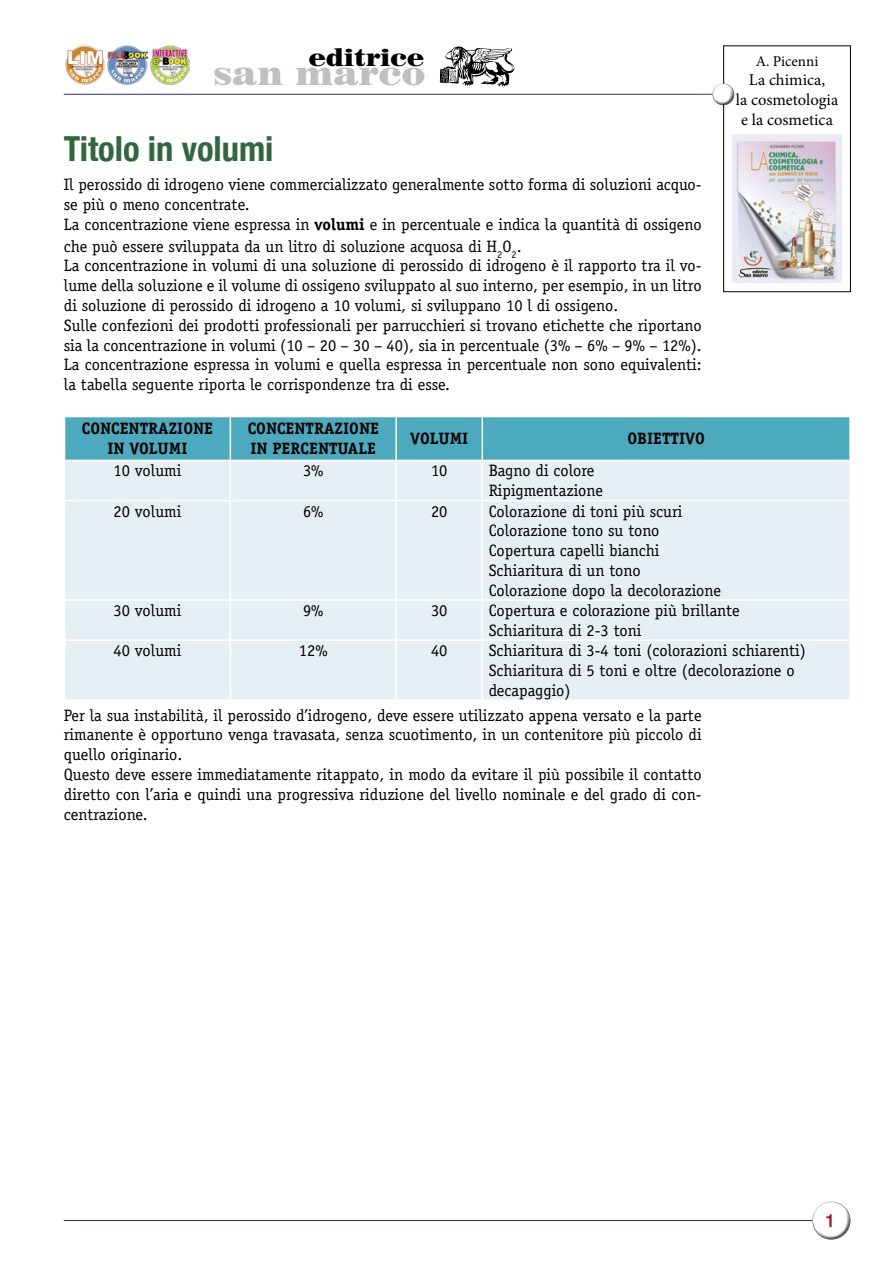
<style>
.page{position:relative;width:893px;height:1263px;background:#fff}
.page>*{position:absolute;margin:0;border:0;box-sizing:border-box;transform-origin:0 0}
.t1{font:900 34.65px "Century 725 BT";color:#c0c0c0}
.t2{font:700 condensed 34.5px "Helvetica Neue";color:#32673e}
.t3{font:900 24.9px "Century 725 BT";color:#000}
.t4{font:500 18px "Helvetica Neue";color:#a9132a}
.t5{font:16.5px/19.8px "Officina Serif Std";color:#000}
.t6{font:700 16.5px/19.8px "Officina Serif Std";color:#000;text-align:center}
.t7{font:16.5px/19.8px "Minion Pro";color:#000;text-align:center}
.t8{font:15px "Minion Pro";color:#000}
.s1{font-weight:700}
</style>
<div class="page">
<img style="left:66px;top:46px;width:39px;height:39px">
<img style="left:108px;top:46px;width:39px;height:39px">
<img style="left:151px;top:46px;width:39px;height:39px">
<hr style="left:64px;top:94px;width:648px;height:1px;background:#342876">
<svg style="left:440px;top:46px;width:75px;height:41px"></svg>
<div style="left:723px;top:45px;width:128px;height:247px;border:1px solid #000"></div>
<div style="left:710px;top:82px;width:25px;height:20px;background:#fff;opacity:.75"></div>
<div style="left:710px;top:86px;width:25px;height:21px;background:#000;opacity:.75"></div>
<img style="left:732px;top:135px;width:110px;height:148px">
<div style="left:65px;top:417px;width:784px;height:43px;background:#4baabe"></div>
<div style="left:65px;top:461px;width:784px;height:238px;background:#e6f0f4"></div>
<hr style="left:230px;top:417px;width:1px;height:43px;background:#fff">
<hr style="left:482px;top:417px;width:1px;height:43px;background:#fff">
<hr style="left:230px;top:461px;width:1px;height:39px;background:#fff">
<hr style="left:482px;top:461px;width:1px;height:39px;background:#fff">
<hr style="left:230px;top:501px;width:1px;height:98px;background:#fff">
<hr style="left:482px;top:501px;width:1px;height:98px;background:#fff">
<hr style="left:64px;top:599px;width:166px;height:2px;background:#fff">
<hr style="left:230px;top:599px;width:166px;height:2px;background:#fff">
<hr style="left:230px;top:601px;width:1px;height:38px;background:#fff">
<hr style="left:396px;top:599px;width:86px;height:2px;background:#fff">
<hr style="left:482px;top:599px;width:369px;height:2px;background:#fff">
<hr style="left:482px;top:601px;width:1px;height:38px;background:#fff">
<hr style="left:64px;top:639px;width:166px;height:2px;background:#fff">
<hr style="left:230px;top:639px;width:166px;height:2px;background:#fff">
<hr style="left:230px;top:641px;width:1px;height:58px;background:#fff">
<hr style="left:396px;top:639px;width:86px;height:2px;background:#fff">
<hr style="left:482px;top:639px;width:369px;height:2px;background:#fff">
<hr style="left:482px;top:641px;width:1px;height:58px;background:#fff">
<hr style="left:64px;top:500px;width:166px;height:1px;background:#fff">
<hr style="left:230px;top:500px;width:166px;height:1px;background:#fff">
<hr style="left:396px;top:500px;width:86px;height:1px;background:#fff">
<hr style="left:482px;top:500px;width:369px;height:1px;background:#fff">
<hr style="left:395px;top:417px;width:2px;height:43px;background:#fff">
<hr style="left:395px;top:461px;width:2px;height:39px;background:#fff">
<hr style="left:395px;top:501px;width:2px;height:98px;background:#fff">
<hr style="left:395px;top:601px;width:2px;height:38px;background:#fff">
<hr style="left:395px;top:641px;width:2px;height:58px;background:#fff">
<hr style="left:64px;top:1220px;width:748px;height:1px;background:#342876">
<div style="left:809px;top:1201px;width:42px;height:31px;background:#fff;opacity:.75"></div>
<div style="left:811px;top:1207px;width:40px;height:34px;background:#000;opacity:.75"></div>
<h3 class="t3" style="left:309px;top:42px;width:117px">editrice</h3>
<h1 class="t1" style="left:213px;top:52px;width:214px">san marco</h1>
<p class="t8" style="left:756px;top:51px;width:64px">A. Picenni</p>
<p class="t7" style="left:736px;top:70px;width:104px">La chimica,<br>la cosmetologia e la cosmetica</p>
<h2 class="t2" style="left:64px;top:120px;width:211px">Titolo in volumi</h2>
<p class="t5" style="left:64px;top:175px;width:639px">Il perossido di idrogeno viene commercializzato generalmente sotto forma di soluzioni acquo&shy;se più o meno concentrate.<br>La concentrazione viene espressa in <span class="s1">volumi</span> e in percentuale e indica la quantità di ossigeno</p>
<p class="t5" style="left:64px;top:236px;width:639px">che può essere sviluppata da un litro di soluzione acquosa di H<sub>2</sub>O<sub>2</sub>.<br>La concentrazione in volumi di una soluzione di perossido di idrogeno è il rapporto tra il vo&shy;lume della soluzione e il volume di ossigeno sviluppato al suo interno, per esempio, in un litro di soluzione di perossido di idrogeno a 10 volumi, si sviluppano 10 l di ossigeno.<br>Sulle confezioni dei prodotti professionali per parrucchieri si trovano etichette che riportano sia la concentrazione in volumi (10 – 20 – 30 – 40), sia in percentuale (3% – 6% – 9% – 12%).<br>La concentrazione espressa in volumi e quella espressa in percentuale non sono equivalenti: la tabella seguente riporta le corrispondenze tra di esse.</p>
<p class="t6" style="left:82px;top:418px;width:133px">CONCENTRAZIONE<br>IN VOLUMI</p>
<p class="t6" style="left:248px;top:418px;width:133px;text-align:left">CONCENTRAZIONE<br>IN PERCENTUALE</p>
<p class="t6" style="left:410px;top:428px;width:60px">VOLUMI</p>
<p class="t6" style="left:627px;top:428px;width:79px">OBIETTIVO</p>
<p class="t5" style="left:114px;top:461px;width:69px">10 volumi</p>
<p class="t5" style="left:303px;top:461px;width:22px">3%</p>
<p class="t5" style="left:431px;top:461px;width:18px">10</p>
<p class="t5" style="left:489px;top:461px;width:116px">Bagno di colore<br>Ripigmentazione</p>
<p class="t5" style="left:114px;top:501px;width:69px">20 volumi</p>
<p class="t5" style="left:303px;top:501px;width:22px">6%</p>
<p class="t5" style="left:431px;top:501px;width:18px">20</p>
<p class="t5" style="left:489px;top:501px;width:234px">Colorazione di toni più scuri<br>Colorazione tono su tono<br>Copertura capelli bianchi<br>Schiaritura di un tono<br>Colorazione dopo la decolorazione</p>
<p class="t5" style="left:114px;top:601px;width:69px">30 volumi</p>
<p class="t5" style="left:303px;top:601px;width:22px">9%</p>
<p class="t5" style="left:431px;top:601px;width:18px">30</p>
<p class="t5" style="left:489px;top:601px;width:253px">Copertura e colorazione più brillante<br>Schiaritura di 2-3 toni</p>
<p class="t5" style="left:114px;top:641px;width:69px">40 volumi</p>
<p class="t5" style="left:299px;top:641px;width:30px">12%</p>
<p class="t5" style="left:431px;top:641px;width:18px">40</p>
<p class="t5" style="left:489px;top:641px;width:319px">Schiaritura di 3-4 toni (colorazioni schiarenti)<br>Schiaritura di 5 toni e oltre (decolorazione o decapaggio)</p>
<p class="t5" style="left:64px;top:705px;width:639px">Per la sua instabilità, il perossido d’idrogeno, deve essere utilizzato appena versato e la parte rimanente è opportuno venga travasata, senza scuotimento, in un contenitore più piccolo di quello originario.<br>Questo deve essere immediatamente ritappato, in modo da evitare il più possibile il contatto diretto con l’aria e quindi una progressiva riduzione del livello nominale e del grado di con&shy;centrazione.</p>
<p class="t4" style="left:825px;top:1206px;width:12px">1</p>
</div>
